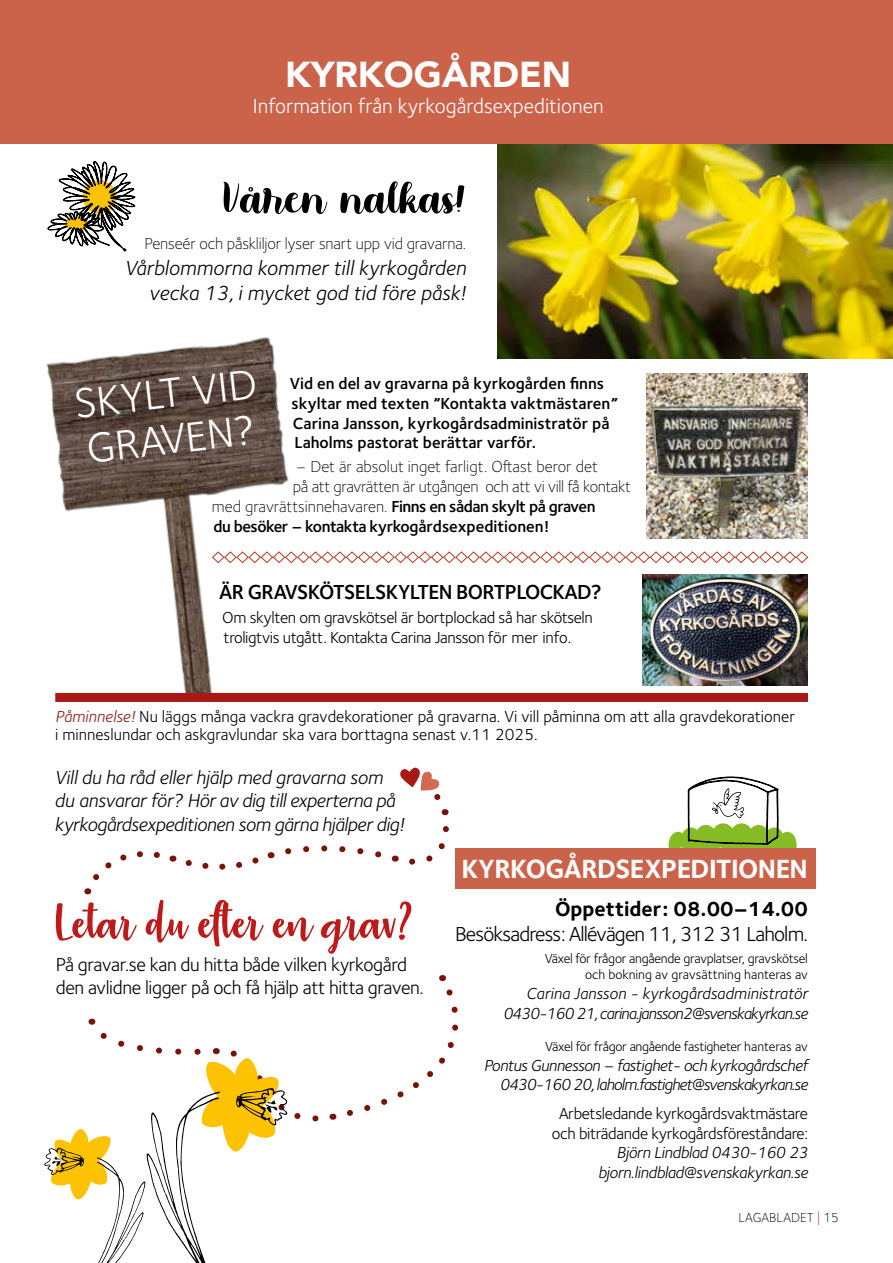
<style>
.page{position:relative;width:893px;height:1263px;background:#fff}
.page>*{position:absolute;margin:0;border:0;box-sizing:border-box;transform-origin:0 0}
.t1{font:63.15px "Strawberry Blossom";color:#be1a1a}
.t2{font:54px "moonbright";color:#000}
.t3{font:43.05px/45.9px "Foundry Sterling";color:#fff}
.t4{font:900 36px "Avenir";color:#fff}
.t5{font:700 27.3px "Foundry Sterling";letter-spacing:-.02em;color:#fff}
.t6{font:italic 21px/25.2px "Foundry Sterling";color:#000;text-align:right}
.t7{font:21px "Foundry Sterling";color:#fff}
.t8{font:21px "Foundry Sterling";letter-spacing:-.04em;color:#000}
.t9{font:600 21px "Foundry Sterling";letter-spacing:-.03em;color:#000}
.t10{font:700 21px "Foundry Sterling";color:#000}
.t11{font:italic 19.5px/23.4px "Foundry Sterling";letter-spacing:-.025em;color:#000}
.t12{font:19.35px/22.8px "Foundry Sterling";letter-spacing:-.02em;color:#000}
.t13{font:16.5px/19.8px "Foundry Sterling";letter-spacing:-.02em;color:#000;text-align:center}
.t14{font:16.5px/18px "Foundry Sterling";color:#000}
.t15{font:600 16.5px/19.8px "Foundry Sterling";color:#000}
.t16{font:italic 16.5px/19.8px "Foundry Sterling";letter-spacing:-.03em;color:#000;text-align:right}
.t17{font:300 16.5px "Foundry Sterling";letter-spacing:-.01em;color:#000}
.t18{font:italic 16.5px/19.8px "Foundry Sterling";letter-spacing:-.05em;color:#000;text-align:right}
.t19{font:600 16.5px "Foundry Sterling";letter-spacing:-.03em;color:#000}
.t20{font:600 16.5px "Foundry Sterling";letter-spacing:-.025em;color:#000}
.t21{font:13.5px/16.2px "Foundry Sterling";letter-spacing:-.02em;color:#000;text-align:right}
.t22{font:300 13.5px "Foundry Sterling";color:#000}
.s1{font-weight:300}
.s2{font-style:italic;color:#91160f}
.s3{font-size:20.25px;color:#a71681}
</style>
<div class="page">
<svg style="left:87px;top:851px;width:86px;height:43px"></svg>
<svg style="left:185px;top:852px;width:87px;height:18px"></svg>
<svg style="left:285px;top:767px;width:164px;height:98px"></svg>
<img style="left:497px;top:143px;width:396px;height:216px">
<div style="left:0;top:0;width:893px;height:143px;background:#cb634b"></div>
<svg style="left:347px;top:975px;width:112px;height:141px"></svg>
<svg style="left:48px;top:161px;width:87px;height:90px"></svg>
<svg style="left:669px;top:777px;width:128px;height:71px"></svg>
<div style="left:455px;top:848px;width:360px;height:41px;background:#cb634b"></div>
<img style="left:642px;top:574px;width:166px;height:112px">
<img style="left:646px;top:373px;width:162px;height:165px">
<svg style="left:317px;top:551px;width:492px;height:13px"></svg>
<img style="left:46px;top:337px;width:271px;height:268px">
<img style="left:66px;top:605px;width:256px;height:88px">
<div style="left:55px;top:693px;width:753px;height:9px;background:#a81815"></div>
<svg style="left:44px;top:1019px;width:289px;height:244px"></svg>
<h3 class="t4" style="left:285px;top:43px;width:287px">KYRKOGÅRDEN</h3>
<p class="t7" style="left:253px;top:93px;width:352px">Information från kyrkogårdsexpeditionen</p>
<h2 class="t2" style="left:222px;top:174px;width:245px">Våren nalkas!</h2>
<p class="t17" style="left:144px;top:234px;width:323px">Penseér och påskliljor lyser snart upp vid gravarna.</p>
<p class="t6" style="left:125px;top:255px;width:343px">Vårblommorna kommer till kyrkogården vecka 13, i mycket god tid före påsk!</p>
<h3 class="t3" style="left:72px;top:381px;width:185px;rotate:-6deg">SKYLT VID<br>GRAVEN?</h3>
<p class="t15" style="left:290px;top:374px;width:330px">Vid en del av gravarna på kyrkogården finns skyltar med texten ”Kontakta vaktmästaren” Carina Jansson, kyrkogårdsadministratör på Laholms pastorat berättar varför.</p>
<p class="t17" style="left:296px;top:457px;width:303px">– Det är absolut inget farligt. Oftast beror det</p>
<p class="t17" style="left:293px;top:477px;width:340px">på att gravrätten är utgången och att vi vill få kontakt</p>
<p class="t19" style="left:212px;top:497px;width:385px"><span class="s1">med gravrättsinnehavaren.</span> Finns en sådan skylt på graven</p>
<p class="t20" style="left:213px;top:517px;width:338px">du besöker – kontakta kyrkogårdsexpeditionen!</p>
<p class="t9" style="left:219px;top:579px;width:384px">ÄR GRAVSKÖTSELSKYLTEN BORTPLOCKAD?</p>
<p class="t13" style="left:222px;top:607px;width:372px;text-align:left">Om skylten om gravskötsel är bortplockad så har skötseln troligtvis utgått. Kontakta Carina Jansson för mer info.</p>
<p class="t14" style="left:55px;top:707px;width:741px"><span class="s2">Påminnelse!</span> Nu läggs många vackra gravdekorationer på gravarna. Vi vill påminna om att alla gravdekorationer i minneslundar och askgravlundar ska vara borttagna senast v.11 2025.</p>
<p class="t11" style="left:55px;top:765px;width:351px">Vill du ha råd eller hjälp med gravarna som du ansvarar för? Hör av dig till experterna på kyrkogårdsexpeditionen som gärna hjälper dig!</p>
<h1 class="t1" style="left:56px;top:891px;width:360px">Letar du efter en grav?</h1>
<p class="t12" style="left:56px;top:953px;width:369px">På gravar.se kan du hitta både vilken kyrkogård den avlidne ligger på och få hjälp att hitta graven.</p>
<h3 class="t5" style="left:461px;top:853px;width:348px">KYRKOGÅRDSEXPEDITIONEN</h3>
<p class="t10" style="left:555px;top:896px;width:254px">Öppettider: 08.00–14.00</p>
<p class="t8" style="left:455px;top:922px;width:354px">Besöksadress: Allévägen 11, 312 31 Laholm.</p>
<p class="t21" style="left:545px;top:950px;width:265px">Växel för frågor angående gravplatser, gravskötsel och bokning av gravsättning hanteras av</p>
<p class="t16" style="left:503px;top:983px;width:306px">Carina Jansson - kyrkogårdsadministratör<br>0430-160 21, carina.jansson2@svenskakyrkan.se</p>
<p class="t21" style="left:545px;top:1038px;width:264px">Växel för frågor angående fastigheter hanteras av</p>
<p class="t18" style="left:484px;top:1055px;width:326px">Pontus Gunnesson – fastighet- och kyrkogårdschef<br>0430-160 20, laholm.fastighet@svenskakyrkan.se</p>
<p class="t13" style="left:552px;top:1103px;width:258px">Arbetsledande kyrkogårdsvaktmästare och biträdande kyrkogårdsföreståndare:</p>
<p class="t16" style="left:598px;top:1143px;width:211px">Björn Lindblad 0430-160 23 bjorn.lindblad@svenskakyrkan.se</p>
<p class="t22" style="left:738px;top:1209px;width:102px">LAGABLADET <span class="s3">I</span> 15</p>
</div>
